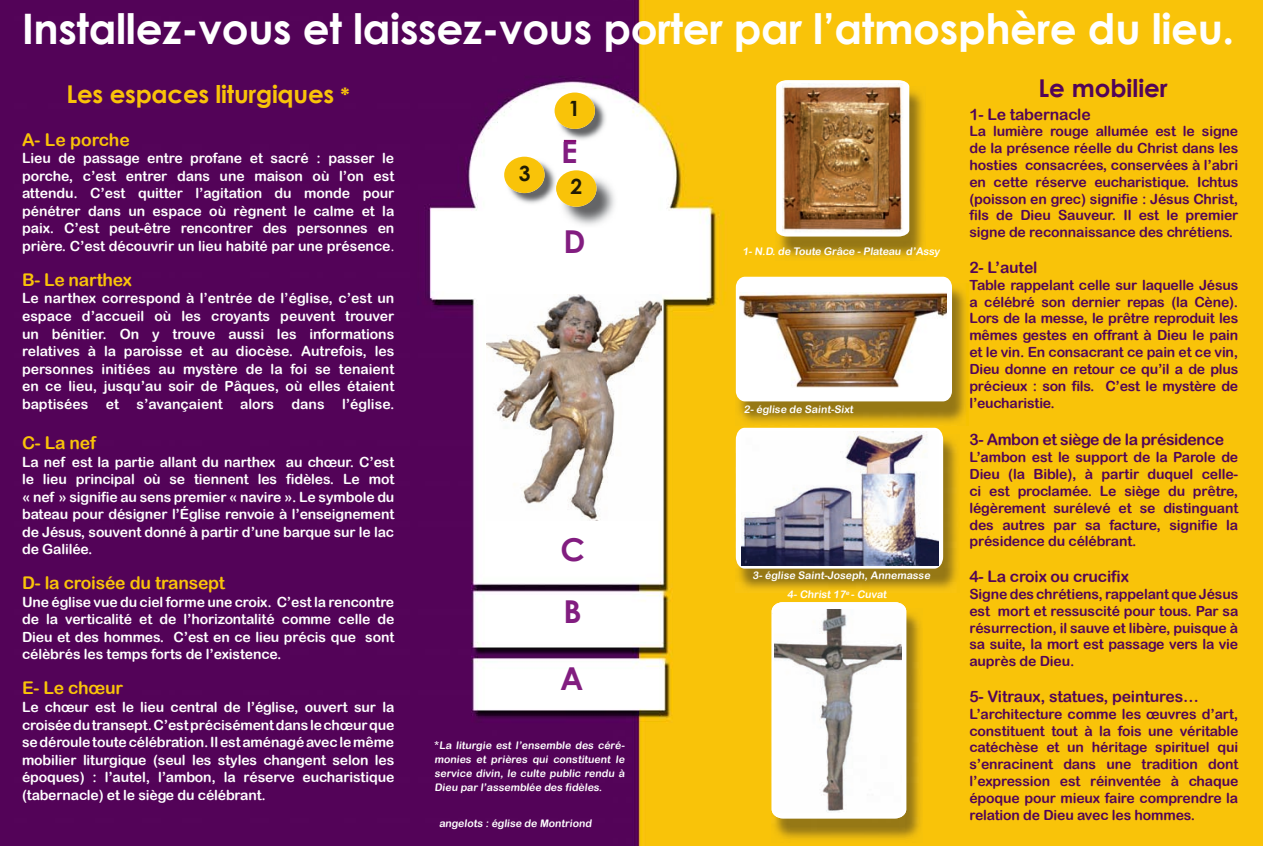
<style>
.page{position:relative;width:1263px;height:846px;background:#fff}
.page>*{position:absolute;margin:0;border:0;box-sizing:border-box;transform-origin:0 0}
.t1{font:700 42px "Century Gothic";letter-spacing:-.01em;color:#fff}
.t2{font:700 31.5px "Century Gothic";color:#821d80}
.t3{font:700 24.5px "Century Gothic";letter-spacing:-.01em;color:#f9c309}
.t4{font:700 24.5px "Century Gothic";color:#520458}
.t5{font:700 21px "Century Gothic";color:#201b04}
.t6{font:17.5px "Arial Rounded MT Bold";letter-spacing:-.01em;color:#f9c309}
.t7{font:15.75px "Arial Rounded MT Bold";letter-spacing:-.01em;color:#520458}
.t8{font:14px/17.5px "Arial Rounded MT Bold";letter-spacing:-.01em;color:#fff;text-align:justify}
.t9{font:14px/16.8px "Arial Rounded MT Bold";letter-spacing:-.01em;color:#520458;text-align:justify}
.t10{font:10.5px/14px "Arial Rounded MT Bold";color:#fff}
.s1{font-size:21px}
.s2{font-family:"Century Gothic"}
</style>
<div class="page">
<img style="left:0;top:0;width:1262px;height:845px">
<img style="left:775px;top:87px;width:150px;height:173px">
<svg style="left:776px;top:80px;width:133px;height:156px"></svg>
<img style="left:735px;top:284px;width:233px;height:141px">
<svg style="left:735px;top:276px;width:216px;height:125px"></svg>
<img style="left:771px;top:608px;width:151px;height:233px">
<img style="left:771px;top:602px;width:135px;height:216px">
<img style="left:735px;top:434px;width:224px;height:158px">
<svg style="left:735px;top:427px;width:207px;height:141px"></svg>
<img style="left:558px;top:173px;width:59px;height:55px">
<div style="left:556px;top:170px;width:40px;height:37px;background:#f9c309;border-radius:50%"></div>
<img style="left:556px;top:94px;width:51px;height:47px">
<svg style="left:563px;top:140px;width:13px;height:1px"></svg>
<svg style="left:556px;top:94px;width:8px;height:8px"></svg>
<div style="left:554px;top:92px;width:41px;height:37px;background:#f9c309;border-radius:50%"></div>
<img style="left:505px;top:158px;width:51px;height:47px">
<div style="left:504px;top:157px;width:40px;height:36px;background:#f9c309;border-radius:50%"></div>
<img style="left:774px;top:609px;width:127px;height:203px">
<img style="left:739px;top:292px;width:207px;height:95px">
<img style="left:741px;top:431px;width:197px;height:134px">
<img style="left:486px;top:295px;width:175px;height:225px">
<img style="left:782px;top:83px;width:121px;height:149px">
<h1 class="t1" style="left:22px;top:2px;width:1213px">Installez-vous et laissez-vous porter par l’atmosphère du lieu.</h1>
<h3 class="t3" style="left:67px;top:78px;width:285px">Les espaces liturgiques <span class="s1">*</span></h3>
<p class="t6" style="left:22px;top:129px;width:109px">A- Le porche</p>
<p class="t8" style="left:22px;top:149px;width:374px">Lieu de passage entre profane et sacré : passer le porche, c’est entrer dans une maison où l’on est attendu. C’est quitter l’agitation du monde pour pénétrer dans un espace où règnent le calme et la paix. C’est peut-être rencontrer des personnes en prière. C’est découvrir un lieu habité par une présence<span class="s2">.</span></p>
<p class="t6" style="left:22px;top:269px;width:111px">B- Le narthex</p>
<p class="t8" style="left:22px;top:289px;width:374px">Le narthex correspond à l’entrée de l’église, c’est un espace d’accueil où les croyants peuvent trouver un bénitier. On y trouve aussi les informations relatives à la paroisse et au diocèse. Autrefois, les personnes initiées au mystère de la foi se tenaient en ce lieu, jusqu’au soir de Pâques, où elles étaient baptisées et s’avançaient alors dans l’église.</p>
<p class="t6" style="left:22px;top:432px;width:75px">C- La nef</p>
<p class="t8" style="left:22px;top:452px;width:374px">La nef est la partie allant du narthex au chœur. C’est le lieu principal où se tiennent les fidèles. Le mot « nef » signifie au sens premier « navire ». Le symbole du bateau pour désigner l’Église renvoie à l’enseignement de Jésus, souvent donné à partir d’une barque sur le lac de Galilée.</p>
<p class="t6" style="left:22px;top:572px;width:204px">D- la croisée du transept</p>
<p class="t8" style="left:22px;top:592px;width:374px">Une église vue du ciel forme une croix. C’est la rencontre de la verticalité et de l’horizontalité comme celle de Dieu et des hommes. C’est en ce lieu précis que sont célèbrés les temps forts de l’existence.</p>
<p class="t6" style="left:22px;top:677px;width:102px">E- Le chœur</p>
<p class="t8" style="left:22px;top:697px;width:374px">Le chœur est le lieu central de l’église, ouvert sur la croisée du transept. C’est précisément dans le chœur que se déroule toute célébration. Il est aménagé avec le même mobilier liturgique (seul les styles changent selon les époques) : l’autel, l’ambon, la réserve eucharistique (tabernacle) et le siège du célébrant.</p>
<h3 class="t5" style="left:568px;top:95px;width:13px">1</h3>
<h3 class="t5" style="left:519px;top:160px;width:13px">3</h3>
<h2 class="t2" style="left:561px;top:131px;width:18px">E</h2>
<h3 class="t5" style="left:570px;top:173px;width:13px">2</h3>
<h2 class="t2" style="left:563px;top:222px;width:24px">D</h2>
<h2 class="t2" style="left:560px;top:529px;width:26px">C</h2>
<h2 class="t2" style="left:563px;top:591px;width:20px">B</h2>
<h2 class="t2" style="left:560px;top:658px;width:25px">A</h2>
<p class="t10" style="left:434px;top:737px;width:193px;text-align:justify">*La liturgie est l’ensemble des céré&shy;monies et prières qui constituent le service divin, le culte public rendu à Dieu par l’assemblée des fidèles.</p>
<p class="t10" style="left:439px;top:815px;width:155px">angelots : église de Montriond</p>
<p class="t10" style="left:742px;top:243px;width:200px">1- N.D. de Toute Grâce - Plateau d’Assy</p>
<p class="t10" style="left:743px;top:402px;width:111px">2- église de Saint-Sixt</p>
<p class="t10" style="left:787px;top:565px;width:146px;line-height:19.2px;text-indent:-35px">3- église Saint-Joseph, Annemasse<br>4- Christ 17<sup>e</sup> - Cuvat</p>
<h3 class="t4" style="left:1038px;top:72px;width:131px">Le mobilier</h3>
<p class="t7" style="left:969px;top:105px;width:123px">1- Le tabernacle</p>
<p class="t9" style="left:969px;top:123px;width:270px">La lumière rouge allumée est le signe de la présence réelle du Christ dans les hosties consacrées, conservées à l’abri en cette réserve eucharistique. Ichtus (poisson en grec) signifie : Jésus Christ, fils de Dieu Sauveur. Il est le premier signe de reconnaissance des chrétiens.</p>
<p class="t7" style="left:969px;top:258px;width:70px">2- L’autel</p>
<p class="t9" style="left:969px;top:276px;width:270px">Table rappelant celle sur laquelle Jésus a célébré son dernier repas (la Cène).<br>Lors de la messe, le prêtre reproduit les mêmes gestes en offrant à Dieu le pain et le vin. En consacrant ce pain et ce vin, Dieu donne en retour ce qu’il a de plus précieux : son fils. C’est le mystère de l’eucharistie.</p>
<p class="t7" style="left:969px;top:430px;width:256px">3- Ambon et siège de la présidence</p>
<p class="t9" style="left:969px;top:448px;width:270px">L’ambon est le support de la Parole de Dieu (la Bible), à partir duquel celle&shy;ci est proclamée. Le siège du prêtre, légèrement surélevé et se distinguant des autres par sa facture, signifie la présidence du célébrant.</p>
<p class="t7" style="left:969px;top:567px;width:161px">4- La croix ou crucifix</p>
<p class="t9" style="left:969px;top:585px;width:270px">Signe des chrétiens, rappelant que Jésus est mort et ressuscité pour tous. Par sa résurrection, il sauve et libère, puisque à sa suite, la mort est passage vers la vie auprès de Dieu.</p>
<p class="t7" style="left:969px;top:686px;width:231px">5- Vitraux, statues, peintures…</p>
<p class="t9" style="left:969px;top:704px;width:270px">L’architecture comme les œuvres d’art, constituent tout à la fois une véritable catéchèse et un héritage spirituel qui s’enracinent dans une tradition dont l’expression est réinventée à chaque époque pour mieux faire comprendre la relation de Dieu avec les hommes.</p>
</div>
